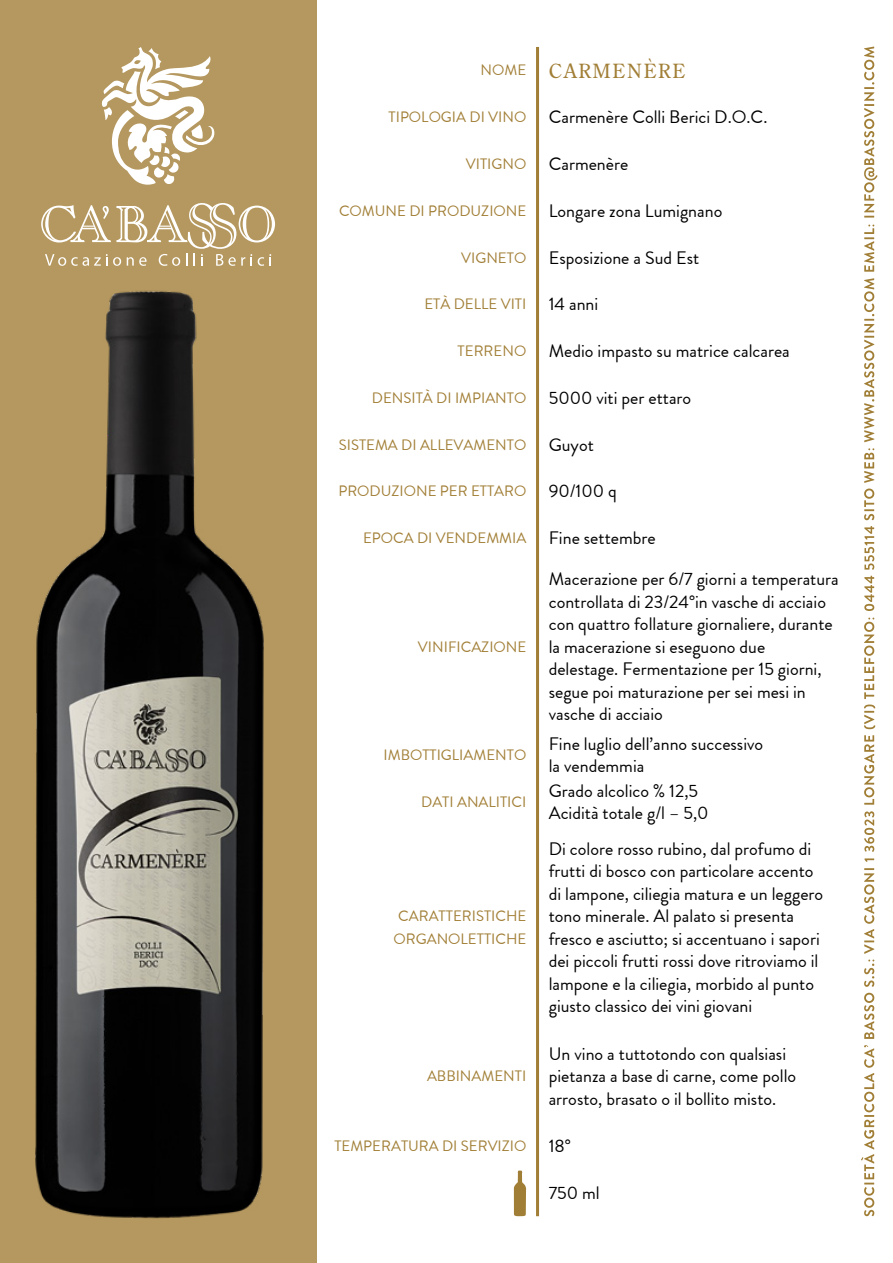
<style>
.page{position:relative;width:893px;height:1263px;background:#fff}
.page>*{position:absolute;margin:0;border:0;box-sizing:border-box;transform-origin:0 0}
.t1{font:19.5px "Century Old Style Std";letter-spacing:.09em;color:#a17e35}
.t2{font:18px/22.5px "Brandon Grotesque";color:#000}
.t3{font:15px/22.5px "Brandon Grotesque";color:#a17e35;text-align:center}
</style>
<div class="page">
<div style="left:0;top:0;width:316px;height:1263px;background:#b5985f"></div>
<img style="left:35px;top:290px;width:229px;height:929px">
<svg style="left:101px;top:47px;width:114px;height:138px"></svg>
<svg style="left:41px;top:203px;width:234px;height:63px"></svg>
<hr style="left:536px;top:47px;width:3px;height:1169px;background:#a17e35">
<svg style="left:861px;top:47px;width:16px;height:1169px"></svg>
<svg style="left:514px;top:1170px;width:12px;height:46px"></svg>
<p class="t3" style="left:481px;top:59px;width:47px">NOME</p>
<p class="t3" style="left:389px;top:106px;width:139px">TIPOLOGIA DI VINO</p>
<p class="t3" style="left:466px;top:153px;width:62px">VITIGNO</p>
<p class="t3" style="left:339px;top:199px;width:189px">COMUNE DI PRODUZIONE</p>
<p class="t3" style="left:461px;top:246px;width:67px">VIGNETO</p>
<p class="t3" style="left:424px;top:293px;width:103px">ETÀ DELLE VITI</p>
<p class="t3" style="left:458px;top:340px;width:70px">TERRENO</p>
<p class="t3" style="left:372px;top:387px;width:156px">DENSITÀ DI IMPIANTO</p>
<p class="t3" style="left:339px;top:433px;width:189px">SISTEMA DI ALLEVAMENTO</p>
<p class="t3" style="left:338px;top:480px;width:189px">PRODUZIONE PER ETTARO</p>
<p class="t3" style="left:363px;top:527px;width:165px">EPOCA DI VENDEMMIA</p>
<p class="t3" style="left:418px;top:635px;width:110px">VINIFICAZIONE</p>
<p class="t3" style="left:383px;top:744px;width:144px">IMBOTTIGLIAMENTO</p>
<p class="t3" style="left:421px;top:790px;width:107px">DATI ANALITICI</p>
<p class="t3" style="left:393px;top:905px;width:134px">CARATTERISTICHE<br>ORGANOLETTICHE</p>
<p class="t3" style="left:427px;top:1065px;width:101px">ABBINAMENTI</p>
<p class="t3" style="left:334px;top:1135px;width:194px">TEMPERATURA DI SERVIZIO</p>
<p class="t1" style="left:549px;top:58px;width:138px">CARMENÈRE</p>
<p class="t2" style="left:549px;top:106px;width:220px">Carmenère Colli Berici D.O.C.</p>
<p class="t2" style="left:549px;top:153px;width:81px">Carmenère</p>
<p class="t2" style="left:549px;top:200px;width:175px">Longare zona Lumignano</p>
<p class="t2" style="left:549px;top:246px;width:152px">Esposizione a Sud Est</p>
<p class="t2" style="left:549px;top:293px;width:51px">14 anni</p>
<p class="t2" style="left:549px;top:340px;width:243px">Medio impasto su matrice calcarea</p>
<p class="t2" style="left:549px;top:387px;width:144px">5000 viti per ettaro</p>
<p class="t2" style="left:549px;top:433px;width:47px">Guyot</p>
<p class="t2" style="left:549px;top:480px;width:70px">90/100 q</p>
<p class="t2" style="left:549px;top:527px;width:108px">Fine settembre</p>
<p class="t2" style="left:549px;top:568px;width:291px">Macerazione per 6/7 giorni a temperatura controllata di 23/24°in vasche di acciaio con quattro follature giornaliere, durante la macerazione si eseguono due delestage. Fermentazione per 15 giorni, segue poi maturazione per sei mesi in vasche di acciaio</p>
<p class="t2" style="left:549px;top:732px;width:216px">Fine luglio dell’anno successivo la vendemmia</p>
<p class="t2" style="left:549px;top:779px;width:161px">Grado alcolico % 12,5<br>Acidità totale g/l – 5,0</p>
<p class="t2" style="left:549px;top:837px;width:276px">Di colore rosso rubino, dal profumo di frutti di bosco con particolare accento di lampone, ciliegia matura e un leggero tono minerale. Al palato si presenta fresco e asciutto; si accentuano i sapori dei piccoli frutti rossi dove ritroviamo il lampone e la ciliegia, morbido al punto giusto classico dei vini giovani</p>
<p class="t2" style="left:549px;top:1042px;width:249px">Un vino a tuttotondo con qualsiasi pietanza a base di carne, come pollo arrosto, brasato o il bollito misto.</p>
<p class="t2" style="left:549px;top:1135px;width:24px">18°</p>
<p class="t2" style="left:549px;top:1182px;width:53px">750 ml</p>
</div>
